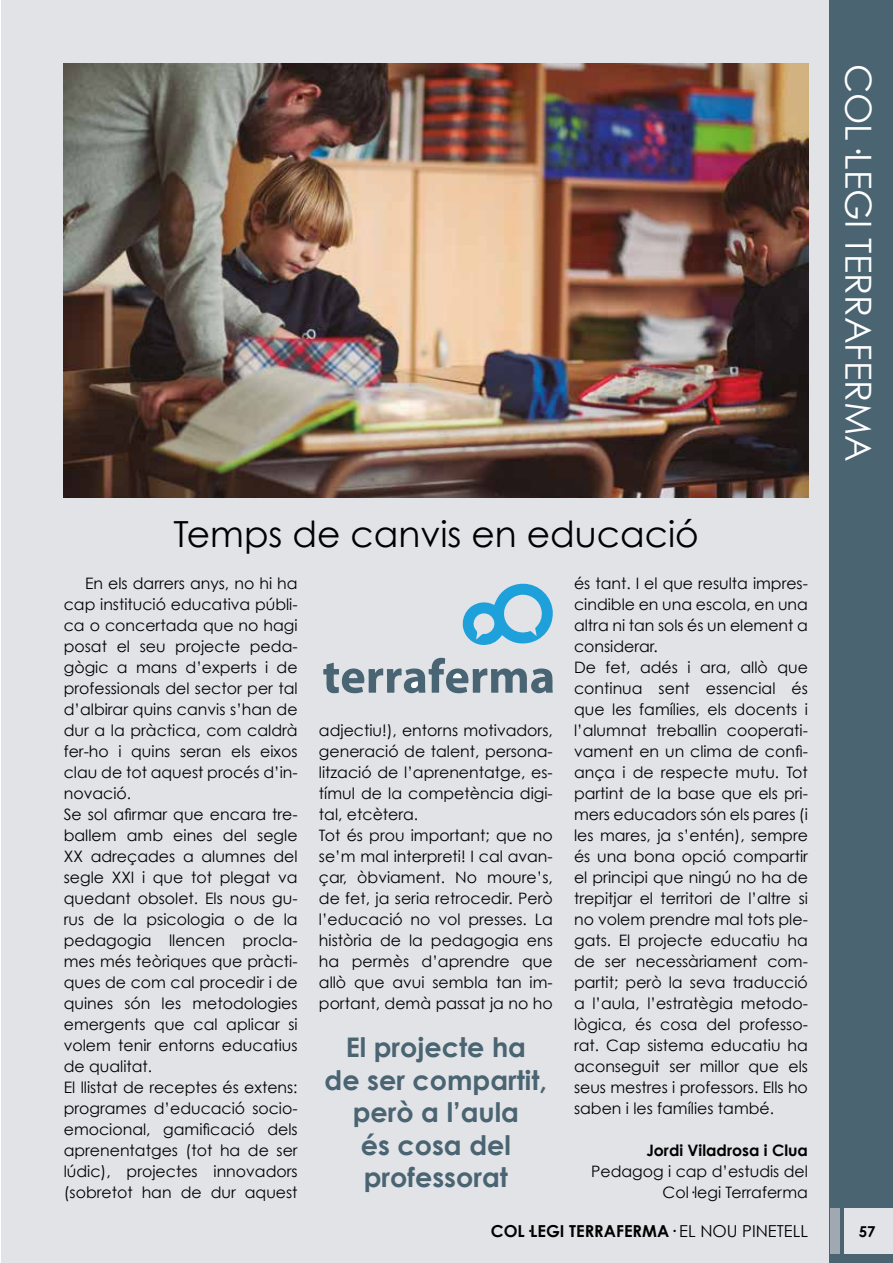
<style>
.page{position:relative;width:893px;height:1263px;background:#fff}
.page>*{position:absolute;margin:0;border:0;box-sizing:border-box;transform-origin:0 0}
.t1{font:36px "Century Gothic";color:#000}
.t2{font:36px "Century Gothic";color:#fff}
.t3{font:700 27px/32.4px "Century Gothic";color:#4a6472;text-align:center}
.t4{font:700 16.5px "Century Gothic";color:#000}
.t5{font:15.75px/21px "Century Gothic";color:#000}
.t6{font:700 15.75px "Century Gothic";color:#000}
.t7{font:700 15px "Century Gothic";color:#000}
.s1{font-weight:400}
</style>
<div class="page">
<div style="left:1px;top:0;width:829px;height:1263px;background:#e1e3e7"></div>
<div style="left:830px;top:0;width:63px;height:1263px;background:#4a6472"></div>
<div style="left:845px;top:1208px;width:48px;height:45px;background:#e1e3e7"></div>
<div style="left:830px;top:1208px;width:9px;height:45px;background:#a0a8b1"></div>
<img style="left:64px;top:64px;width:744px;height:433px">
<svg style="left:462px;top:583px;width:91px;height:62px"></svg>
<svg style="left:323px;top:657px;width:230px;height:37px"></svg>
<h1 class="t1" style="left:173px;top:512px;width:527px">Temps de canvis en educació</h1>
<p class="t5" style="left:64px;top:572px;width:235px;text-indent:21px">En els darrers anys, no hi ha cap institució educativa públi&shy;ca o concertada que no hagi posat el seu projecte peda&shy;gògic a mans d’experts i de professionals del sector per tal d’albirar quins canvis s’han de dur a la pràctica, com caldrà fer-ho i quins seran els eixos clau de tot aquest procés d’in&shy;novació.<br>Se sol afirmar que encara tre&shy;ballem amb eines del segle<br>XX adreçades a alumnes del segle XXI i que tot plegat va quedant obsolet. Els nous gu&shy;rus de la psicologia o de la pedagogia llencen procla&shy;mes més teòriques que pràcti&shy;ques de com cal procedir i de quines són les metodologies emergents que cal aplicar si volem tenir entorns educatius de qualitat.<br>El llistat de receptes és extens: programes d’educació socio&shy;emocional, gamificació dels aprenentatges (tot ha de ser lúdic), projectes innovadors (sobretot han de dur aquest</p>
<p class="t5" style="left:319px;top:719px;width:235px">adjectiu!), entorns motivadors, generació de talent, persona&shy;lització de l’aprenentatge, es&shy;tímul de la competència digi&shy;tal, etcètera.<br>Tot és prou important; que no se’m mal interpreti! I cal avan&shy;çar, òbviament. No moure’s, de fet, ja seria retrocedir. Però l’educació no vol presses. La història de la pedagogia ens ha permès d’aprendre que allò que avui sembla tan im&shy;portant, demà passat ja no ho</p>
<h2 class="t3" style="left:325px;top:1031px;width:224px">El projecte ha<br>de ser compartit, però a l’aula<br>és cosa del professorat</h2>
<p class="t5" style="left:574px;top:572px;width:235px">és tant. I el que resulta impres&shy;cindible en una escola, en una altra ni tan sols és un element a considerar.<br>De fet, adés i ara, allò que continua sent essencial és que les famílies, els docents i l’alumnat treballin cooperati&shy;vament en un clima de confi&shy;ança i de respecte mutu. Tot partint de la base que els pri&shy;mers educadors són els pares (i les mares, ja s’entén), sempre és una bona opció compartir el principi que ningú no ha de trepitjar el territori de l’altre si no volem prendre mal tots ple&shy;gats. El projecte educatiu ha de ser necessàriament com&shy;partit; però la seva traducció a l’aula, l’estratègia metodo&shy;lògica, és cosa del professo&shy;rat. Cap sistema educatiu ha aconseguit ser millor que els seus mestres i professors. Ells ho saben i les famílies també.</p>
<p class="t6" style="left:646px;top:1140px;width:163px">Jordi Viladrosa i Clua</p>
<p class="t5" style="left:591px;top:1160px;width:218px;text-align:right">Pedagog i cap d’estudis del<br>Col·legi Terraferma</p>
<h1 class="t2" style="left:881px;top:64px;width:399px;rotate:90deg">COL·LEGI TERRAFERMA</h1>
<p class="t4" style="left:491px;top:1221px;width:319px">COL·LEGI TERRAFERMA· <span class="s1">EL NOU PINETELL</span></p>
<p class="t7" style="left:859px;top:1221px;width:18px">57</p>
</div>
